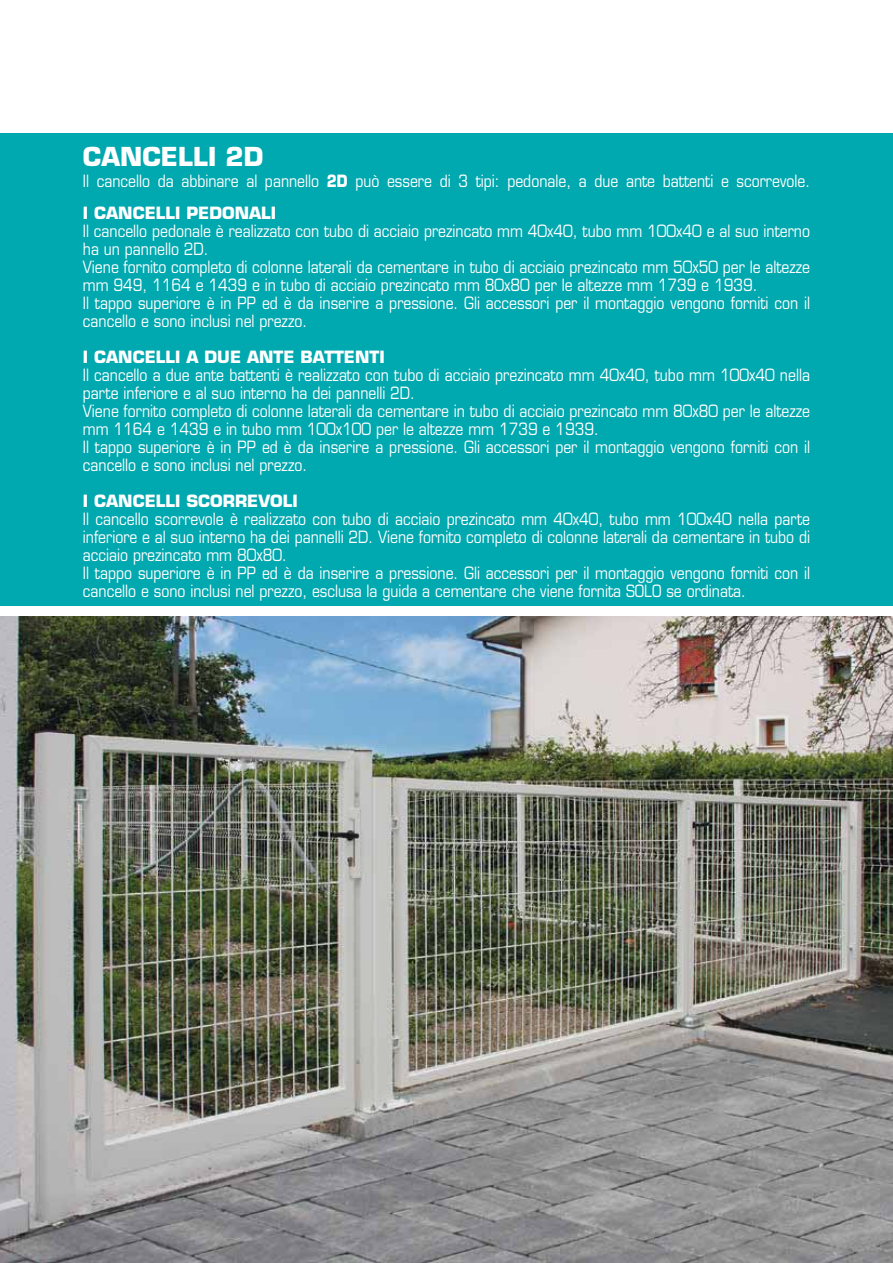
<style>
.page{position:relative;width:893px;height:1263px;background:#fff}
.page>*{position:absolute;margin:0;border:0;box-sizing:border-box;transform-origin:0 0}
.t1{font:700 25.5px "Eurostile";color:#fff}
.t2{font:16.5px/18px "Eurostile LT Std";color:#fff;scale:.85 1}
.t3{font:700 16.5px "Eurostile";color:#fff}
.s1{font-weight:700}
</style>
<div class="page">
<img style="left:0;top:617px;width:893px;height:646px">
<div style="left:0;top:134px;width:893px;height:472px;background:#00a8af"></div>
<h1 class="t1" style="left:83px;top:145px;width:182px">CANCELLI 2D</h1>
<p class="t2" style="left:83px;top:173px;width:857px">Il cancello da abbinare al pannello <span class="s1">2D</span> può essere di 3 tipi: pedonale, a due ante battenti e scorrevole.</p>
<p class="t3" style="left:83px;top:205px;width:195px">I CANCELLI PEDONALI</p>
<p class="t2" style="left:83px;top:223px;width:857px">Il cancello pedonale è realizzato con tubo di acciaio prezincato mm 40x40, tubo mm 100x40 e al suo interno ha un pannello 2D.<br>Viene fornito completo di colonne laterali da cementare in tubo di acciaio prezincato mm 50x50 per le altezze mm 949, 1164 e 1439 e in tubo di acciaio prezincato mm 80x80 per le altezze mm 1739 e 1939.<br>Il tappo superiore è in PP ed è da inserire a pressione. Gli accessori per il montaggio vengono forniti con il cancello e sono inclusi nel prezzo.</p>
<p class="t3" style="left:83px;top:349px;width:303px">I CANCELLI A DUE ANTE BATTENTI</p>
<p class="t2" style="left:83px;top:367px;width:857px">Il cancello a due ante battenti è realizzato con tubo di acciaio prezincato mm 40x40, tubo mm 100x40 nella parte inferiore e al suo interno ha dei pannelli 2D.<br>Viene fornito completo di colonne laterali da cementare in tubo di acciaio prezincato mm 80x80 per le altezze mm 1164 e 1439 e in tubo mm 100x100 per le altezze mm 1739 e 1939.<br>Il tappo superiore è in PP ed è da inserire a pressione. Gli accessori per il montaggio vengono forniti con il cancello e sono inclusi nel prezzo.</p>
<p class="t3" style="left:83px;top:493px;width:216px">I CANCELLI SCORREVOLI</p>
<p class="t2" style="left:83px;top:511px;width:857px">Il cancello scorrevole è realizzato con tubo di acciaio prezincato mm 40x40, tubo mm 100x40 nella parte inferiore e al suo interno ha dei pannelli 2D. Viene fornito completo di colonne laterali da cementare in tubo di acciaio prezincato mm 80x80.<br>Il tappo superiore è in PP ed è da inserire a pressione. Gli accessori per il montaggio vengono forniti con il cancello e sono inclusi nel prezzo, esclusa la guida a cementare che viene fornita SOLO se ordinata.</p>
</div>
